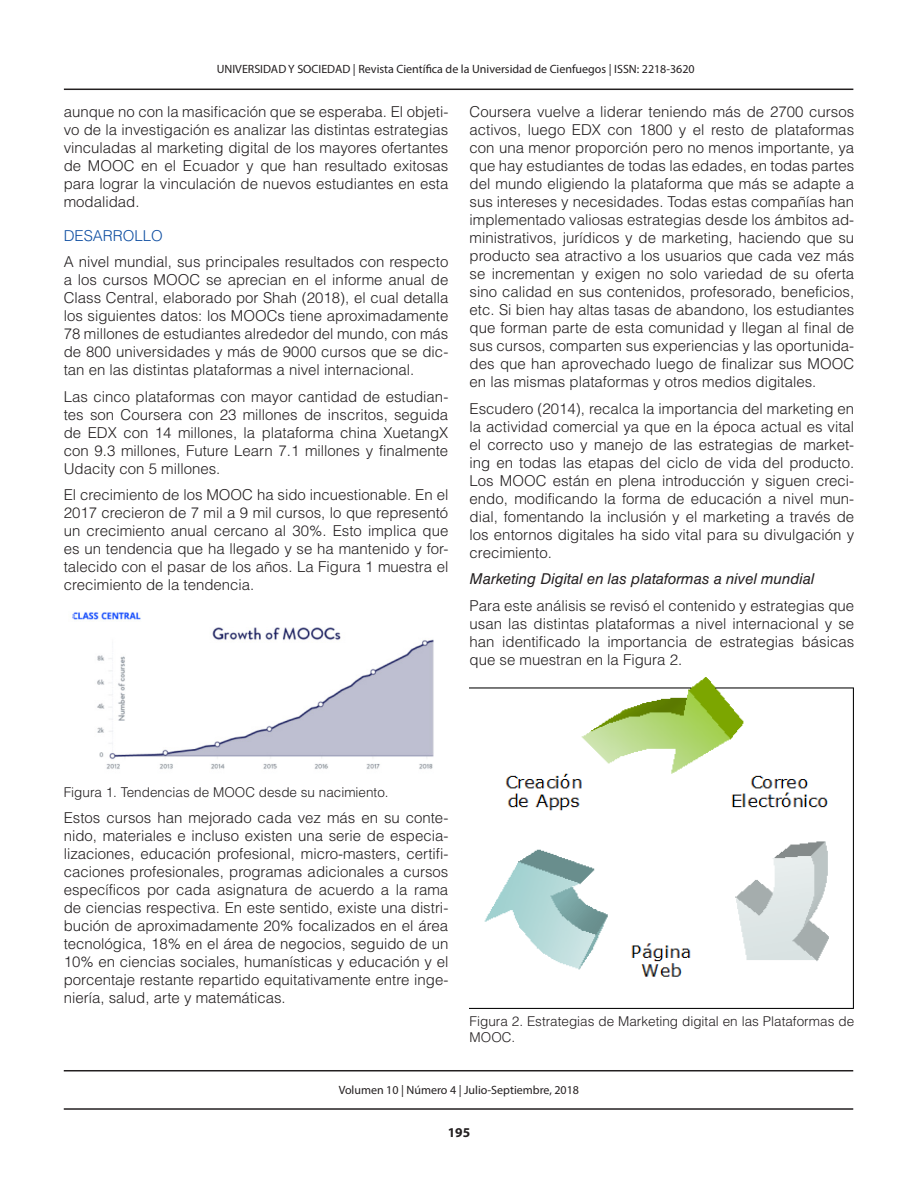
<style>
.page{position:relative;width:918px;height:1188px;background:#fff}
.page>*{position:absolute;margin:0;border:0;box-sizing:border-box;transform-origin:0 0}
.TEXTO{font:300 15px/18px "Helvetica LT Std";color:#231f20;text-align:justify}
.TEXTO-2{font:italic 15px "Helvetica LT Std";color:#231f20}
.TITULOS_AZUL{font:300 15px "Helvetica LT Std";color:#0d4da1}
.pie_de_foto{font:300 13.5px/16.2px "Helvetica LT Std";color:#231f20}
.t1{font:700 13.5px "Myriad Pro";color:#231f20}
.t2{font:12px "Myriad Pro";color:#231f20}
</style>
<div class="page">
<hr style="left:64px;top:89px;width:789px;height:1px;background:#231f20">
<hr style="left:64px;top:1108px;width:789px;height:2px;background:#231f20">
<hr style="left:64px;top:1070px;width:789px;height:1px;background:#231f20">
<img style="left:72px;top:612px;width:362px;height:157px">
<img style="left:470px;top:677px;width:384px;height:332px">
<p class="t2" style="left:217px;top:61px;width:479px">UNIVERSIDAD Y SOCIEDAD | Revista Científica de la Universidad de Cienfuegos | ISSN: 2218-3620</p>
<p class="TEXTO" style="left:64px;top:103px;width:386px">aunque no con la masificación que se esperaba. El objeti&shy;vo de la investigación es analizar las distintas estrategias vinculadas al marketing digital de los mayores ofertantes de MOOC en el Ecuador y que han resultado exitosas para lograr la vinculación de nuevos estudiantes en esta modalidad.</p>
<p class="TITULOS_AZUL" style="left:64px;top:226px;width:101px">DESARROLLO</p>
<p class="TEXTO" style="left:64px;top:253px;width:386px">A nivel mundial, sus principales resultados con respecto a los cursos MOOC se aprecian en el informe anual de Class Central, elaborado por Shah (2018), el cual detalla los siguientes datos: los MOOCs tiene aproximadamente 78 millones de estudiantes alrededor del mundo, con más de 800 universidades y más de 9000 cursos que se dic&shy;tan en las distintas plataformas a nivel internacional.</p>
<p class="TEXTO" style="left:64px;top:387px;width:386px">Las cinco plataformas con mayor cantidad de estudian&shy;tes son Coursera con 23 millones de inscritos, seguida de EDX con 14 millones, la plataforma china XuetangX con 9.3 millones, Future Learn 7.1 millones y finalmente Udacity con 5 millones.</p>
<p class="TEXTO" style="left:64px;top:486px;width:386px">El crecimiento de los MOOC ha sido incuestionable. En el 2017 crecieron de 7 mil a 9 mil cursos, lo que representó un crecimiento anual cercano al 30%. Esto implica que es un tendencia que ha llegado y se ha mantenido y for&shy;talecido con el pasar de los años. La Figura 1 muestra el crecimiento de la tendencia.</p>
<p class="TEXTO" style="left:470px;top:103px;width:386px">Coursera vuelve a liderar teniendo más de 2700 cursos activos, luego EDX con 1800 y el resto de plataformas con una menor proporción pero no menos importante, ya que hay estudiantes de todas las edades, en todas partes del mundo eligiendo la plataforma que más se adapte a sus intereses y necesidades. Todas estas compañías han implementado valiosas estrategias desde los ámbitos ad&shy;ministrativos, jurídicos y de marketing, haciendo que su producto sea atractivo a los usuarios que cada vez más se incrementan y exigen no solo variedad de su oferta sino calidad en sus contenidos, profesorado, beneficios, etc. Si bien hay altas tasas de abandono, los estudiantes que forman parte de esta comunidad y llegan al final de sus cursos, comparten sus experiencias y las oportunida&shy;des que han aprovechado luego de finalizar sus MOOC en las mismas plataformas y otros medios digitales.</p>
<p class="TEXTO" style="left:470px;top:399px;width:386px">Escudero (2014), recalca la importancia del marketing en la actividad comercial ya que en la época actual es vital el correcto uso y manejo de las estrategias de market&shy;ing en todas las etapas del ciclo de vida del producto.<br>Los MOOC están en plena introducción y siguen creci&shy;endo, modificando la forma de educación a nivel mun&shy;dial, fomentando la inclusión y el marketing a través de los entornos digitales ha sido vital para su divulgación y crecimiento.</p>
<p class="TEXTO-2" style="left:470px;top:570px;width:346px">Marketing Digital en las plataformas a nivel mundial</p>
<p class="TEXTO" style="left:470px;top:596px;width:386px">Para este análisis se revisó el contenido y estrategias que usan las distintas plataformas a nivel internacional y se han identificado la importancia de estrategias básicas que se muestran en la Figura 2.</p>
<p class="pie_de_foto" style="left:64px;top:784px;width:326px">Figura 1. Tendencias de MOOC desde su nacimiento.</p>
<p class="TEXTO" style="left:64px;top:809px;width:386px">Estos cursos han mejorado cada vez más en su conte&shy;nido, materiales e incluso existen una serie de especia&shy;lizaciones, educación profesional, micro-masters, certifi&shy;caciones profesionales, programas adicionales a cursos específicos por cada asignatura de acuerdo a la rama de ciencias respectiva. En este sentido, existe una distri&shy;bución de aproximadamente 20% focalizados en el área tecnológica, 18% en el área de negocios, seguido de un 10% en ciencias sociales, humanísticas y educación y el porcentaje restante repartido equitativamente entre inge&shy;niería, salud, arte y matemáticas.</p>
<p class="pie_de_foto" style="left:470px;top:1013px;width:386px">Figura 2. Estrategias de Marketing digital en las Plataformas de<br>MOOC.</p>
<p class="t2" style="left:339px;top:1083px;width:242px">Volumen 10 | Número 4 | Julio-Septiembre, 2018</p>
<p class="t1" style="left:448px;top:1124px;width:24px">195</p>
</div>
